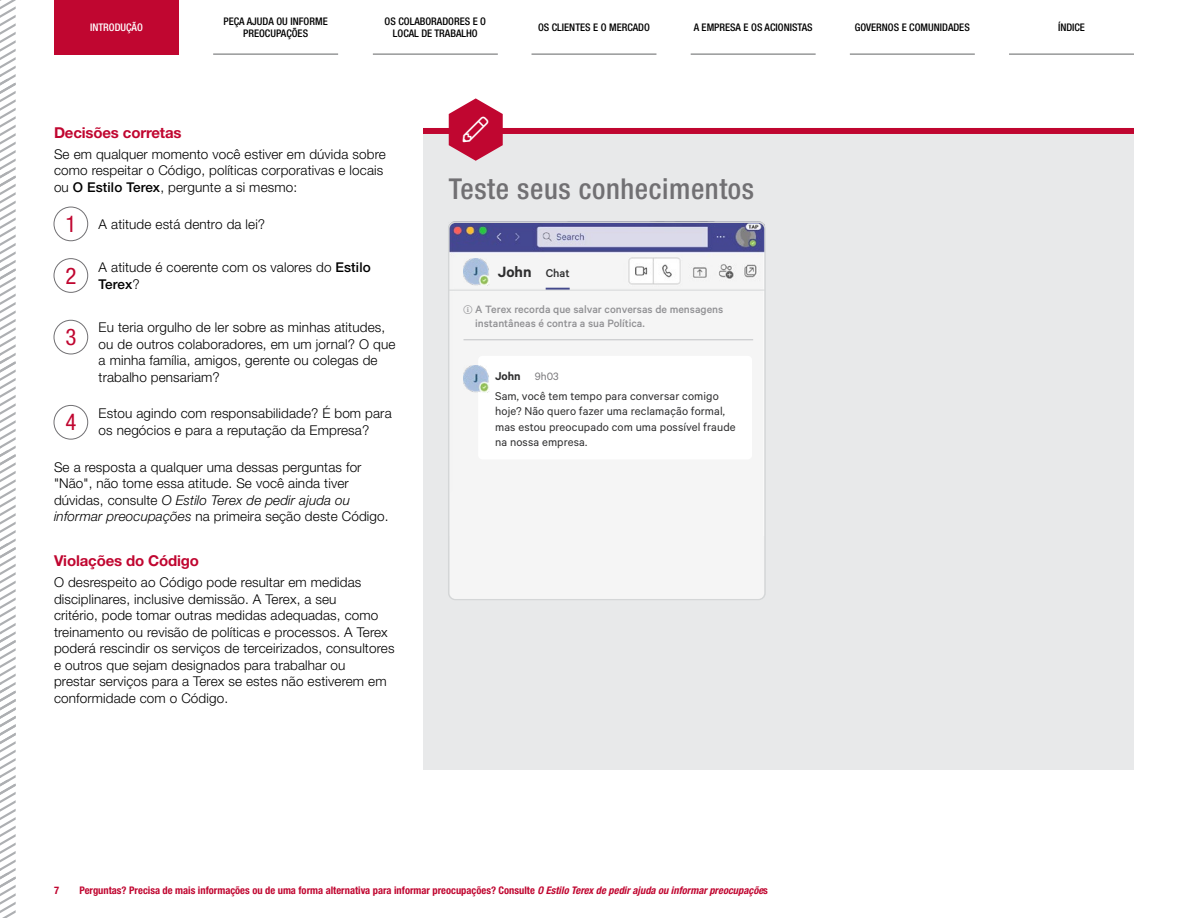
<style>
.page{position:relative;width:1188px;height:918px;background:#fff}
.page>*{position:absolute;margin:0;border:0;box-sizing:border-box;transform-origin:0 0}
.t1{font:500 condensed 28.8px "Helvetica Neue LT Std";letter-spacing:.02em;color:#717073}
.t2{font:condensed 22.95px "Helvetica Neue LT Std";color:#c00630}
.t3{font:600 16.8px "Calibre";color:#2e2e2f}
.t4{font:700 15px "Helvetica Neue LT Std";letter-spacing:-.01em;color:#c00630}
.t5{font:300 13.5px/16.5px "Helvetica Neue LT Std";letter-spacing:.01em;color:#000}
.t6{font:12.75px/15.3px "Calibre";letter-spacing:.01em;color:#2e2e2f}
.t7{font:500 12px/14.4px "Calibre";color:#919194}
.t8{font:700 condensed 10.5px "Helvetica Neue LT Std";color:#c00630}
.t9{font:500 condensed 10.5px/12px "Helvetica Neue LT Std";color:#000;text-align:center}
.t10{font:500 condensed 10.5px "Helvetica Neue LT Std";color:#fff}
.s1{font-weight:500}
.s2{font-weight:400;font-stretch:condensed;font-size:22.95px;color:#c00630}
.s3{font-style:italic}
.s4{font-weight:500;font-size:12.75px}
.s5{font-weight:600}
.s6{font-size:12px;color:#79787b}
</style>
<div class="page">
<div style="left:54px;top:207px;width:34px;height:34px;border:1px solid #717073;border-radius:50%"></div>
<div style="left:54px;top:258px;width:34px;height:35px;border:1px solid #717073;border-radius:50%"></div>
<div style="left:54px;top:320px;width:34px;height:34px;border:1px solid #717073;border-radius:50%"></div>
<div style="left:54px;top:405px;width:34px;height:35px;border:1px solid #717073;border-radius:50%"></div>
<hr style="left:213px;top:54px;width:125px;height:1px;background:#636466">
<hr style="left:691px;top:54px;width:125px;height:1px;background:#636466">
<hr style="left:532px;top:54px;width:124px;height:1px;background:#636466">
<hr style="left:1009px;top:54px;width:125px;height:1px;background:#636466">
<hr style="left:850px;top:54px;width:125px;height:1px;background:#636466">
<hr style="left:373px;top:54px;width:125px;height:1px;background:#636466">
<svg style="left:0;top:0;width:16px;height:918px"></svg>
<div style="left:54px;top:0;width:125px;height:55px;background:#c00630"></div>
<div style="left:423px;top:128px;width:711px;height:642px;background:#e8e9ea"></div>
<div style="left:423px;top:128px;width:711px;height:6px;background:#c00630"></div>
<div style="left:449px;top:489px;width:316px;height:112px;background:#f5f5f5;border-radius:7px"></div>
<img style="left:451px;top:224px;width:312px;height:267px">
<img style="left:464px;top:259px;width:26px;height:26px">
<hr style="left:546px;top:288px;width:24px;height:2px;background:#44498c">
<div style="left:478px;top:356px;width:274px;height:103px;background:#fff;border-radius:4px"></div>
<hr style="left:464px;top:340px;width:289px;height:1px;background:#c1c3c5">
<img style="left:464px;top:366px;width:25px;height:26px">
<hr style="left:448px;top:290px;width:317px;height:1px;background:#d8dadb">
<div style="left:448px;top:221px;width:318px;height:379px;border:2px solid #d4d6d7;border-radius:7px"></div>
<svg style="left:464px;top:305px;width:8px;height:9px"></svg>
<svg style="left:449px;top:98px;width:54px;height:63px"></svg>
<p class="t10" style="left:90px;top:21px;width:54px">INTRODUÇÃO</p>
<p class="t9" style="left:224px;top:15px;width:106px">PEÇA AJUDA OU INFORME<br>PREOCUPAÇÕES</p>
<p class="t9" style="left:538px;top:21px;width:113px">OS CLIENTES E O MERCADO</p>
<p class="t9" style="left:694px;top:21px;width:121px">A EMPRESA E OS ACIONISTAS</p>
<p class="t9" style="left:855px;top:21px;width:116px">GOVERNOS E COMUNIDADES</p>
<p class="t9" style="left:1058px;top:21px;width:29px">ÍNDICE</p>
<p class="t9" style="left:385px;top:15px;width:103px">OS COLABORADORES E O<br>LOCAL DE TRABALHO</p>
<p class="t4" style="left:54px;top:124px;width:129px">Decisões corretas</p>
<p class="t5" style="left:54px;top:146px;width:333px">Se em qualquer momento você estiver em dúvida sobre como respeitar o Código, políticas corporativas e locais ou <span class="s1">O Estilo Terex</span>, pergunte a si mesmo:</p>
<p class="t5" style="left:65px;top:215px;width:201px"><span class="s2">1</span> A atitude está dentro da lei?</p>
<h2 class="t2" style="left:65px;top:262px;width:13px">2</h2>
<p class="t5" style="left:99px;top:259px;width:274px">A atitude é coerente com os valores do <span class="s1">Estilo<br>Terex</span>?</p>
<h2 class="t2" style="left:65px;top:324px;width:13px">3</h2>
<p class="t5" style="left:99px;top:319px;width:298px">Eu teria orgulho de ler sobre as minhas atitudes, ou de outros colaboradores, em um jornal? O que a minha família, amigos, gerente ou colegas de trabalho pensariam?</p>
<h2 class="t2" style="left:65px;top:409px;width:13px">4</h2>
<p class="t5" style="left:99px;top:405px;width:295px">Estou agindo com responsabilidade? É bom para os negócios e para a reputação da Empresa?</p>
<p class="t5" style="left:54px;top:458px;width:336px">Se a resposta a qualquer uma dessas perguntas for "Não", não tome essa atitude. Se você ainda tiver dúvidas, consulte <span class="s3">O Estilo Terex de pedir ajuda ou informar preocupações</span> na primeira seção deste Código.</p>
<p class="t4" style="left:54px;top:552px;width:147px">Violações do Código</p>
<p class="t5" style="left:54px;top:574px;width:342px">O desrespeito ao Código pode resultar em medidas disciplinares, inclusive demissão. A Terex, a seu<br>critério, pode tomar outras medidas adequadas, como treinamento ou revisão de políticas e processos. A Terex poderá rescindir os serviços de terceirizados, consultores e outros que sejam designados para trabalhar ou<br>prestar serviços para a Terex se estes não estiverem em conformidade com o Código.</p>
<h1 class="t1" style="left:449px;top:172px;width:307px">Teste seus conhecimentos</h1>
<p class="t3" style="left:498px;top:262px;width:73px">John <span class="s4">Chat</span></p>
<p class="t7" style="left:475px;top:302px;width:250px;text-indent:-12px">■□● A Terex recorda que salvar conversas de mensagens instantâneas é contra a sua Política.</p>
<p class="t6" style="left:495px;top:366px;width:225px;line-height:19.6px"><span class="s5">John</span> <span class="s6">9h03<br></span>Sam, você tem tempo para conversar comigo</p>
<p class="t6" style="left:495px;top:403px;width:242px">hoje? Não quero fazer uma reclamação formal, mas estou preocupado com uma possível fraude na nossa empresa.</p>
<p class="t8" style="left:54px;top:884px;width:7px">7</p>
<p class="t8" style="left:80px;top:884px;width:690px">Perguntas? Precisa de mais informações ou de uma forma alternativa para informar preocupações? Consulte <span class="s3">O Estilo Terex de pedir ajuda ou informar preocupaçõe</span>s</p>
</div>
